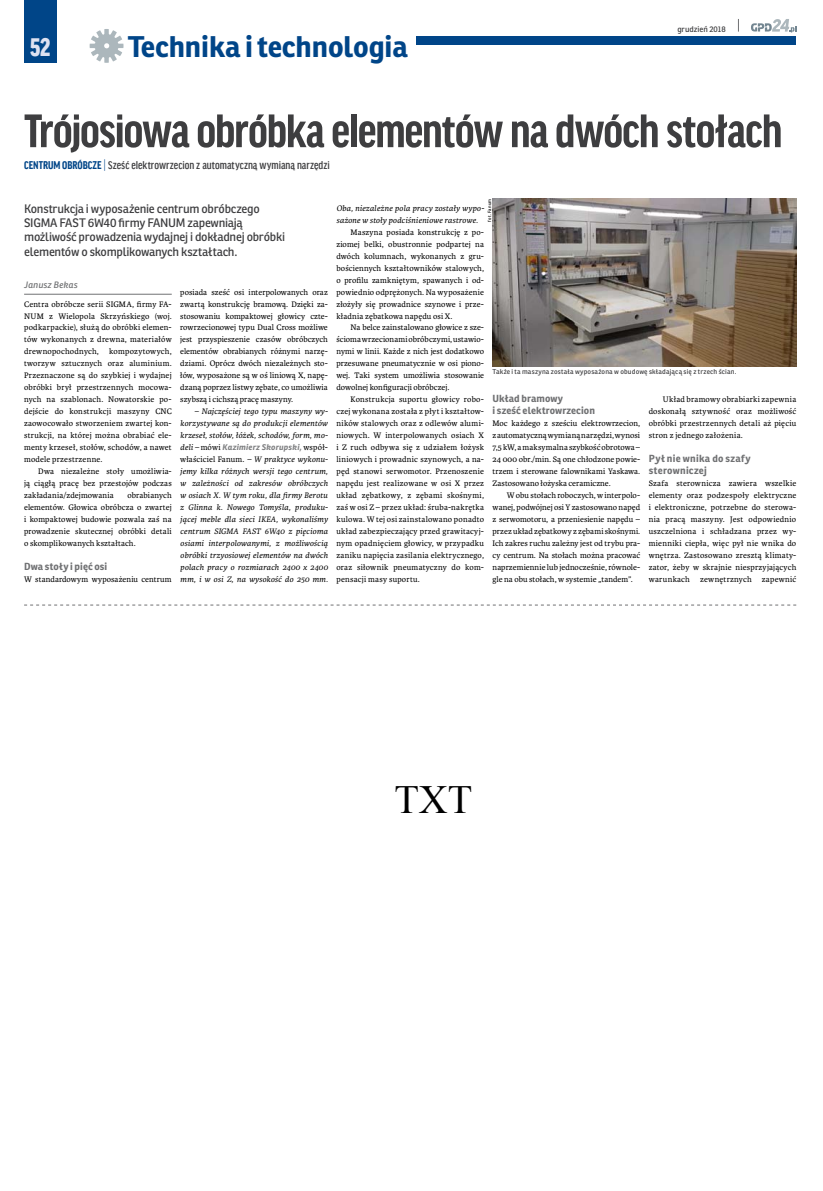
<style>
.page{position:relative;width:823px;height:1191px;background:#fff}
.page>*{position:absolute;margin:0;border:0;box-sizing:border-box;transform-origin:0 0}
.t1{font:700 condensed 50px "Good Headline Offc Pro";letter-spacing:-.02em;color:#3e3e40}
.t2{font:40px "Times New Roman";color:#000}
.t3{font:700 29px "Ronnia";letter-spacing:-.005em;color:#004588}
.t4{font:900 condensed 27px "Good Headline Offc Pro";color:#dfe2f1}
.t5{font:12px/14.4px "Ronnia";letter-spacing:-.02em;color:#3e3e40}
.t6{font:500 condensed 12px "Good Headline Offc Pro";color:#3e3e40}
.t7{font:700 10px/12px "Ronnia";letter-spacing:.02em;color:#707173}
.t8{font:italic 9px "Ronnia";letter-spacing:.015em;color:#707173}
.t9{font:8.5px/12px "Karmina";letter-spacing:.01em;color:#000;text-align:justify}
.t10{font:italic 8.5px/12px "Karmina";letter-spacing:.01em;color:#000;text-align:justify}
.t11{font:italic 700 8px "Ronnia";letter-spacing:.03em;color:#7e7f81}
.t12{font:8px "Ronnia";color:#3e3e40}
.t13{font:6.8px "Ronnia";letter-spacing:.025em;color:#3e3e40}
.t14{font:4.5px "Ronnia";letter-spacing:.04em;color:#000}
.s1{font-weight:700;color:#004588}
.s2{font-weight:300;color:#004588}
.s3{font-family:"Karmina";font-weight:400;font-size:8.5px;color:#000}
.s4{font-family:"Karmina";font-weight:400;font-style:normal;font-size:8.5px;color:#000}
.s5{font-style:normal}
</style>
<div class="page">
<svg style="left:90px;top:29px;width:33px;height:34px"></svg>
<div style="left:24px;top:0;width:33px;height:62px;background:#004588"></div>
<div style="left:416px;top:36px;width:379px;height:8px;background:#004588"></div>
<svg style="left:751px;top:19px;width:44px;height:13px"></svg>
<hr style="left:24px;top:294px;width:148px;height:1px;background:#707173">
<img style="left:492px;top:199px;width:303px;height:167px">
<svg style="left:24px;top:604px;width:771px;height:1px"></svg>
<h3 class="t4" style="left:30px;top:32px;width:22px">52</h3>
<h3 class="t3" style="left:128px;top:28px;width:281px">Technika i technologia</h3>
<p class="t12" style="left:677px;top:24px;width:50px">grudzień 2018</p>
<h1 class="t1" style="left:24px;top:105px;width:759px">Trójosiowa obróbka elementów na dwóch stołach</h1>
<h3 class="t6" style="left:24px;top:159px;width:307px"><span class="s1">CENTRUM OBRÓBCZE</span> <span class="s2">|</span> Sześć elektrowrzecion z automatyczną wymianą narzędzi</h3>
<h3 class="t5" style="left:24px;top:201px;width:262px">Konstrukcja i wyposażenie centrum obróbczego SIGMA FAST 6W40 firmy FANUM zapewniają możliwość prowadzenia wydajnej i dokładnej obróbki elementów o skomplikowanych kształtach.</h3>
<p class="t8" style="left:24px;top:280px;width:55px">Janusz Bekas</p>
<p class="t14" style="left:486px;top:221px;width:24px;rotate:-90deg">fot. Fanum</p>
<p class="t10" style="left:336px;top:202px;width:149px">Oba, niezależne pola pracy zostały wypo&shy;sażone w stoły podciśnieniowe rastrowe.</p>
<p class="t9" style="left:336px;top:226px;width:149px;text-indent:14px">Maszyna posiada konstrukcję z po&shy;ziomej belki, obustronnie podpartej na dwóch kolumnach, wykonanych z gru&shy;bościennych kształtowników stalowych, o profilu zamkniętym, spawanych i od&shy;powiednio odprężonych. Na wyposażenie złożyły się prowadnice szynowe i prze&shy;kładnia zębatkowa napędu osi X.</p>
<p class="t9" style="left:336px;top:322px;width:149px;text-indent:14px">Na belce zainstalowano głowice z sze&shy;ścioma wrzecionami obróbczymi, ustawio&shy;nymi w linii. Każde z nich jest dodatkowo przesuwane pneumatycznie w osi piono&shy;wej. Taki system umożliwia stosowanie dowolnej konfiguracji obróbczej.</p>
<p class="t9" style="left:336px;top:393px;width:149px;text-indent:14px">Konstrukcja suportu głowicy robo&shy;czej wykonana została z płyt i kształtow&shy;ników stalowych oraz z odlewów alumi&shy;niowych. W interpolowanych osiach X i Z ruch odbywa się z udziałem łożysk liniowych i prowadnic szynowych, a na&shy;pęd stanowi serwomotor. Przenoszenie napędu jest realizowane w osi X przez układ zębatkowy, z zębami skośnymi, zaś w osi Z – przez układ: śruba-nakrętka kulowa. W tej osi zainstalowano ponadto układ zabezpieczający przed grawitacyj&shy;nym opadnięciem głowicy, w przypadku zaniku napięcia zasilania elektrycznego, oraz siłownik pneumatyczny do kom&shy;pensacji masy suportu.</p>
<p class="t7" style="left:492px;top:392px;width:104px">Układ bramowy<br>i sześć elektrowrzecion</p>
<p class="t9" style="left:180px;top:286px;width:149px">posiada sześć osi interpolowanych oraz zwartą konstrukcję bramową. Dzięki za&shy;stosowaniu kompaktowej głowicy czte&shy;rowrzecionowej typu Dual Cross możliwe jest przyspieszenie czasów obróbczych elementów obrabianych różnymi narzę&shy;dziami. Oprócz dwóch niezależnych sto&shy;łów, wyposażone są w oś liniową X, napę&shy;dzaną poprzez listwy zębate, co umożliwia szybszą i cichszą pracę maszyny.</p>
<p class="t10" style="left:180px;top:405px;width:149px;text-indent:14px">– Najczęściej tego typu maszyny wy&shy;korzystywane są do produkcji elementów krzeseł, stołów, łóżek, schodów, form, mo-</p>
<p class="t11" style="left:180px;top:442px;width:149px"><span class="s3">deli –</span> <span class="s4">mówi</span> Kazimierz Skorupski, <span class="s4">współ-</span></p>
<p class="t10" style="left:180px;top:453px;width:149px"><span class="s5">właściciel Fanum.</span> – W praktyce wykonu&shy;jemy kilka różnych wersji tego centrum, w zależności od zakresów obróbczych w osiach X. W tym roku, dla firmy Berotu z Glinna k. Nowego Tomyśla, produku&shy;jącej meble dla sieci IKEA, wykonaliśmy centrum SIGMA FAST 6W40 z pięcioma osiami interpolowanymi, z możliwością obróbki trzyosiowej elementów na dwóch polach pracy o rozmiarach 2400 x 2400 mm, i w osi Z, na wysokość do 250 mm.</p>
<p class="t9" style="left:24px;top:298px;width:149px">Centra obróbcze serii SIGMA, firmy FA-NUM z Wielopola Skrzyńskiego (woj. podkarpackie), służą do obróbki elemen&shy;tów wykonanych z drewna, materiałów drewnopochodnych, kompozytowych, tworzyw sztucznych oraz aluminium.<br>Przeznaczone są do szybkiej i wydajnej obróbki brył przestrzennych mocowa&shy;nych na szablonach. Nowatorskie po&shy;dejście do konstrukcji maszyny CNC zaowocowało stworzeniem zwartej kon&shy;strukcji, na której można obrabiać ele&shy;menty krzeseł, stołów, schodów, a nawet modele przestrzenne.</p>
<p class="t9" style="left:24px;top:465px;width:149px;text-indent:14px">Dwa niezależne stoły umożliwia&shy;ją ciągłą pracę bez przestojów podczas zakładania/zdejmowania</p>
<p class="t13" style="left:492px;top:367px;width:245px">Także i ta maszyna została wyposażona w obudowę składającą się z trzech ścian.</p>
<p class="t9" style="left:648px;top:393px;width:149px;text-indent:14px">Układ bramowy obrabiarki zapewnia doskonałą sztywność oraz możliwość obróbki przestrzennych detali aż pięciu stron z jednego założenia.</p>
<p class="t7" style="left:648px;top:452px;width:103px">Pył nie wnika do szafy sterowniczej</p>
<p class="t9" style="left:648px;top:477px;width:149px">Szafa sterownicza zawiera wszelkie elementy oraz podzespoły elektryczne i elektroniczne, potrzebne do sterowa&shy;nia pracą maszyny. Jest odpowiednio uszczelniona i schładzana przez wy&shy;mienniki ciepła, więc pył nie wnika do wnętrza. Zastosowano zresztą klimaty&shy;zator, żeby w skrajnie niesprzyjających warunkach zewnętrznych zapewnić</p>
<p class="t9" style="left:492px;top:417px;width:149px">Moc każdego z sześciu elektrowrzecion, zautomatyczną wymianą narzędzi, wynosi 7,5 kW, amaksymalna szybkość obrotowa – 24 000 obr./min. Są one chłodzone powie&shy;trzem i sterowane falownikami Yaskawa.<br>Zastosowano łożyska ceramiczne.</p>
<p class="t9" style="left:492px;top:489px;width:149px;text-indent:14px">W obu stołach roboczych, w interpolo&shy;wanej, podwójnej osi Y zastosowano napęd z serwomotoru, a przeniesienie napędu – przez układ zębatkowy z zębami skośnymi.<br>Ich zakres ruchu zależny jest od trybu pra&shy;cy centrum. Na stołach można pracować naprzemiennie lub jednocześnie, równole&shy;gle na obu stołach, w systemie „tandem”.</p>
<p class="t9" style="left:24px;top:489px;width:149px;text-indent:103px">obrabianych elementów. Głowica obróbcza o zwartej i kompaktowej budowie pozwala zaś na prowadzenie skutecznej obróbki detali o skomplikowanych kształtach.</p>
<p class="t7" style="left:24px;top:560px;width:85px">Dwa stoły i pięć osi</p>
<p class="t9" style="left:24px;top:573px;width:149px">W standardowym wyposażeniu centrum</p>
<h2 class="t2" style="left:394px;top:772px;width:79px">txt</h2>
</div>
